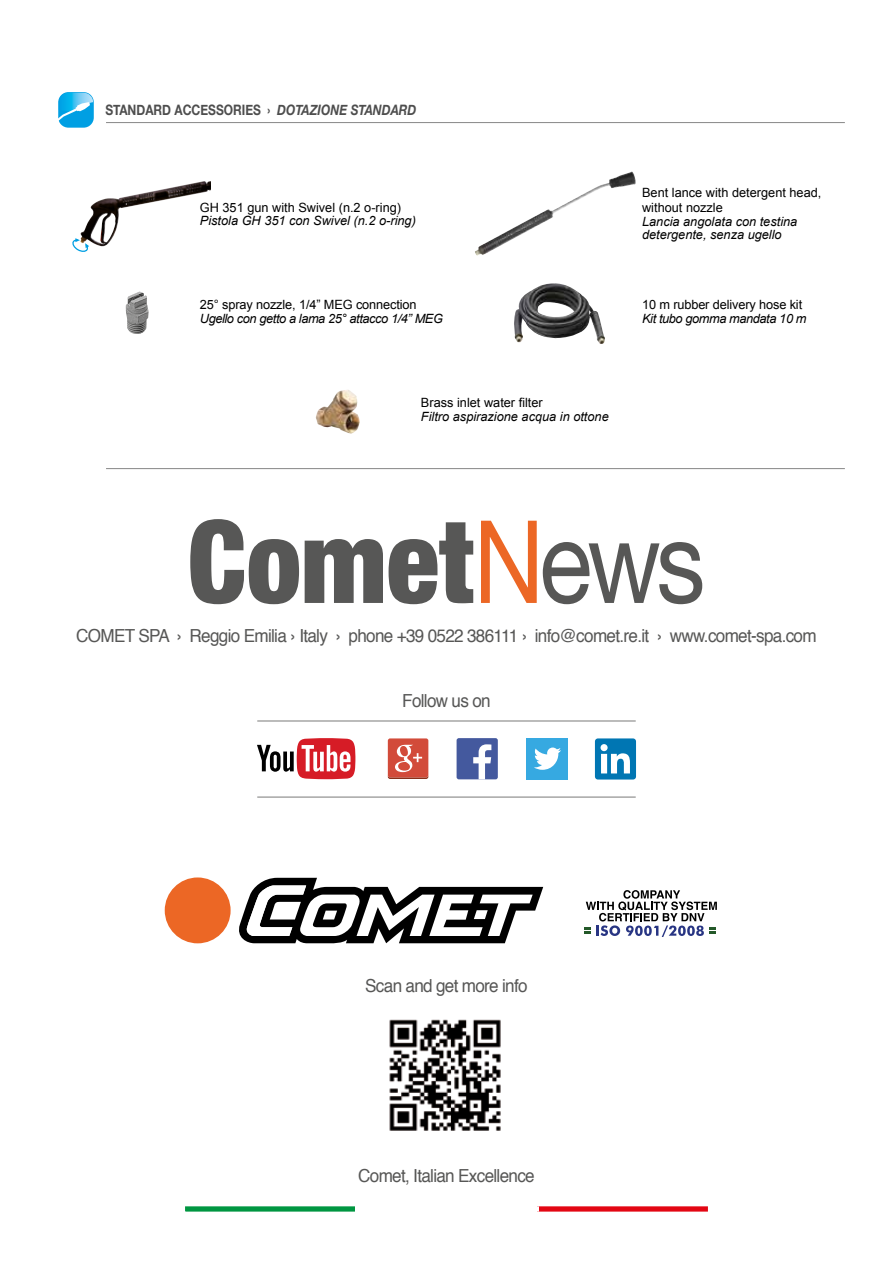
<style>
.page{position:relative;width:893px;height:1263px;background:#fff}
.page>*{position:absolute;margin:0;border:0;box-sizing:border-box;transform-origin:0 0}
.t1{font:900 condensed 115.2px "Helvetica Neue";color:#575756;scale:.95 1}
.t2{font:18px "Helvetica";letter-spacing:-.04em;color:#575756;scale:.95 1}
.t3{font:700 14.4px "Helvetica Neue";color:#000;scale:.83 1}
.t4{font:12.75px/15px "Arial";color:#000}
.t5{font:italic 12.75px/13.5px "Arial";color:#000}
.t6{font:italic 12.75px "Arial";letter-spacing:-.03em;color:#000}
.s1{font-style:italic}
.s2{font-weight:400;font-stretch:normal;color:#ec6725}
.s3{font-weight:400;font-stretch:normal}
</style>
<div class="page">
<div style="left:538px;top:1206px;width:170px;height:5px;background:#e30613"></div>
<div style="left:353px;top:1206px;width:186px;height:5px;background:#fff"></div>
<div style="left:185px;top:1206px;width:170px;height:5px;background:#009641"></div>
<img style="left:389px;top:1019px;width:112px;height:112px">
<svg style="left:584px;top:890px;width:133px;height:47px"></svg>
<svg style="left:239px;top:878px;width:304px;height:65px"></svg>
<div style="left:165px;top:877px;width:66px;height:66px;background:#ec6725;border-radius:50%"></div>
<hr style="left:257px;top:797px;width:379px;height:1px;background:#575756">
<hr style="left:257px;top:720px;width:379px;height:1px;background:#575756">
<svg style="left:257px;top:738px;width:98px;height:41px"></svg>
<div style="left:527px;top:738px;width:41px;height:41px;background:#36a9e1"></div>
<svg style="left:534px;top:747px;width:27px;height:23px"></svg>
<div style="left:457px;top:738px;width:41px;height:41px;background:#44599e;border-radius:2px"></div>
<svg style="left:473px;top:744px;width:18px;height:35px"></svg>
<div style="left:595px;top:738px;width:41px;height:41px;background:#0076b3;border-radius:3px"></div>
<svg style="left:600px;top:744px;width:30px;height:29px"></svg>
<div style="left:388px;top:738px;width:40px;height:39px;background:#d24b3a;border-radius:2px"></div>
<svg style="left:388px;top:745px;width:40px;height:34px"></svg>
<hr style="left:106px;top:122px;width:739px;height:1px;background:#878787">
<svg style="left:58px;top:92px;width:36px;height:36px"></svg>
<svg style="left:58px;top:93px;width:35px;height:35px"></svg>
<img style="left:475px;top:171px;width:161px;height:85px">
<img style="left:80px;top:181px;width:130px;height:66px">
<svg style="left:72px;top:238px;width:17px;height:14px"></svg>
<img style="left:316px;top:390px;width:44px;height:44px">
<img style="left:514px;top:283px;width:91px;height:61px">
<img style="left:126px;top:292px;width:22px;height:42px">
<hr style="left:106px;top:468px;width:739px;height:1px;background:#878787">
<p class="t3" style="left:105px;top:98px;width:376px">STANDARD ACCESSORIES › <span class="s1">DOTAZIONE STANDARD</span></p>
<p class="t4" style="left:200px;top:200px;width:203px">GH 351 gun with Swivel (n.2 o-ring)</p>
<p class="t5" style="left:200px;top:214px;width:218px">Pistola GH 351 con Swivel (n.2 o-ring)</p>
<p class="t4" style="left:200px;top:298px;width:218px">25° spray nozzle, 1/4” MEG connection</p>
<p class="t6" style="left:200px;top:310px;width:245px">Ugello con getto a lama 25° attacco 1/4” MEG</p>
<p class="t4" style="left:421px;top:395px;width:123px">Brass inlet water filter</p>
<p class="t5" style="left:421px;top:410px;width:189px">Filtro aspirazione acqua in ottone</p>
<p class="t4" style="left:642px;top:186px;width:181px">Bent lance with detergent head, without nozzle</p>
<p class="t5" style="left:642px;top:215px;width:157px">Lancia angolata con testina detergente, senza ugello</p>
<p class="t4" style="left:642px;top:298px;width:162px">10 m rubber delivery hose kit</p>
<p class="t6" style="left:642px;top:310px;width:166px">Kit tubo gomma mandata 10 m</p>
<h1 class="t1" style="left:188px;top:467px;width:546px">Comet<span class="s2">N</span><span class="s3">ews</span></h1>
<h2 class="t2" style="left:76px;top:622px;width:781px">COMET SPA › Reggio Emilia › Italy › phone +39 0522 386111 › info@comet.re.it › www.comet-spa.com</h2>
<h2 class="t2" style="left:402px;top:687px;width:95px">Follow us on</h2>
<h2 class="t2" style="left:365px;top:972px;width:172px">Scan and get more info</h2>
<h2 class="t2" style="left:358px;top:1162px;width:187px">Comet, Italian Excellence</h2>
</div>
